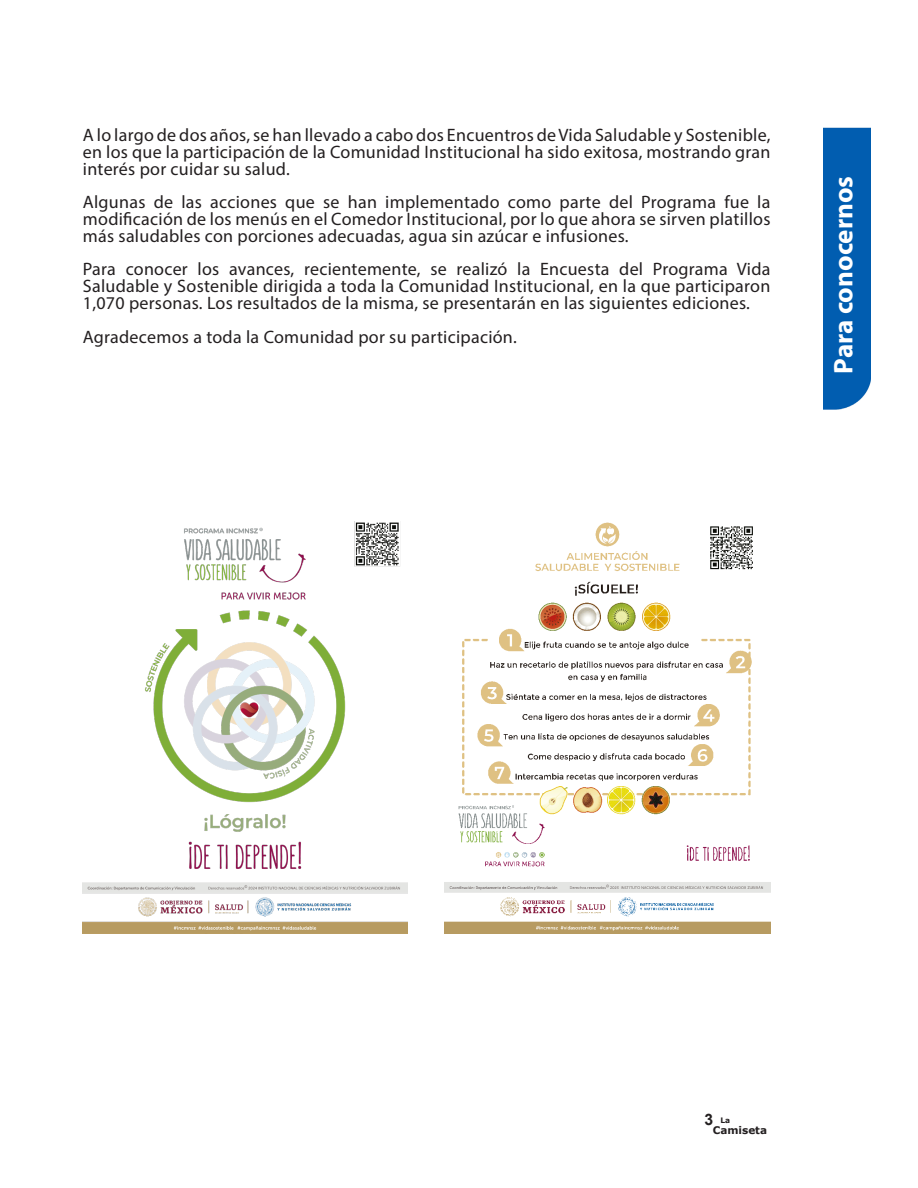
<style>
.page{position:relative;width:918px;height:1188px;background:#fff}
.page>*{position:absolute;margin:0;border:0;box-sizing:border-box;transform-origin:0 0}
.t1{font:700 27px "Myriad Pro";color:#fff}
.t2{font:18px/16.8px "Myriad Pro";letter-spacing:.015em;color:#231f20;text-align:justify}
.t3{font:700 15.75px "Arial";color:#231f20}
.t4{font:700 10.5px "Verdana";color:#231f20}
.t5{font:700 7.5px "Verdana";color:#231f20}
</style>
<div class="page">
<div style="left:824px;top:128px;width:47px;height:281px;background:#015db0"></div>
<img style="left:83px;top:522px;width:325px;height:411px">
<img style="left:444px;top:522px;width:326px;height:411px">
<p class="t2" style="left:83px;top:126px;width:689px">A lo largo de dos años, se han llevado a cabo dos Encuentros de Vida Saludable y Sostenible, en los que la participación de la Comunidad Institucional ha sido exitosa, mostrando gran interés por cuidar su salud.</p>
<p class="t2" style="left:83px;top:194px;width:689px">Algunas de las acciones que se han implementado como parte del Programa fue la modificación de los menús en el Comedor Institucional, por lo que ahora se sirven platillos más saludables con porciones adecuadas, agua sin azúcar e infusiones.</p>
<p class="t2" style="left:83px;top:261px;width:689px">Para conocer los avances, recientemente, se realizó la Encuesta del Programa Vida Saludable y Sostenible dirigida a toda la Comunidad Institucional, en la que participaron 1,070 personas. Los resultados de la misma, se presentarán en las siguientes ediciones.</p>
<p class="t2" style="left:83px;top:328px;width:436px">Agradecemos a toda la Comunidad por su participación.</p>
<p class="t1" style="left:826px;top:374px;width:199px;rotate:-90deg">Para conocernos</p>
<p class="t3" style="left:705px;top:1110px;width:10px">3</p>
<p class="t5" style="left:720px;top:1115px;width:11px">La</p>
<p class="t4" style="left:713px;top:1124px;width:56px">Camiseta</p>
</div>
